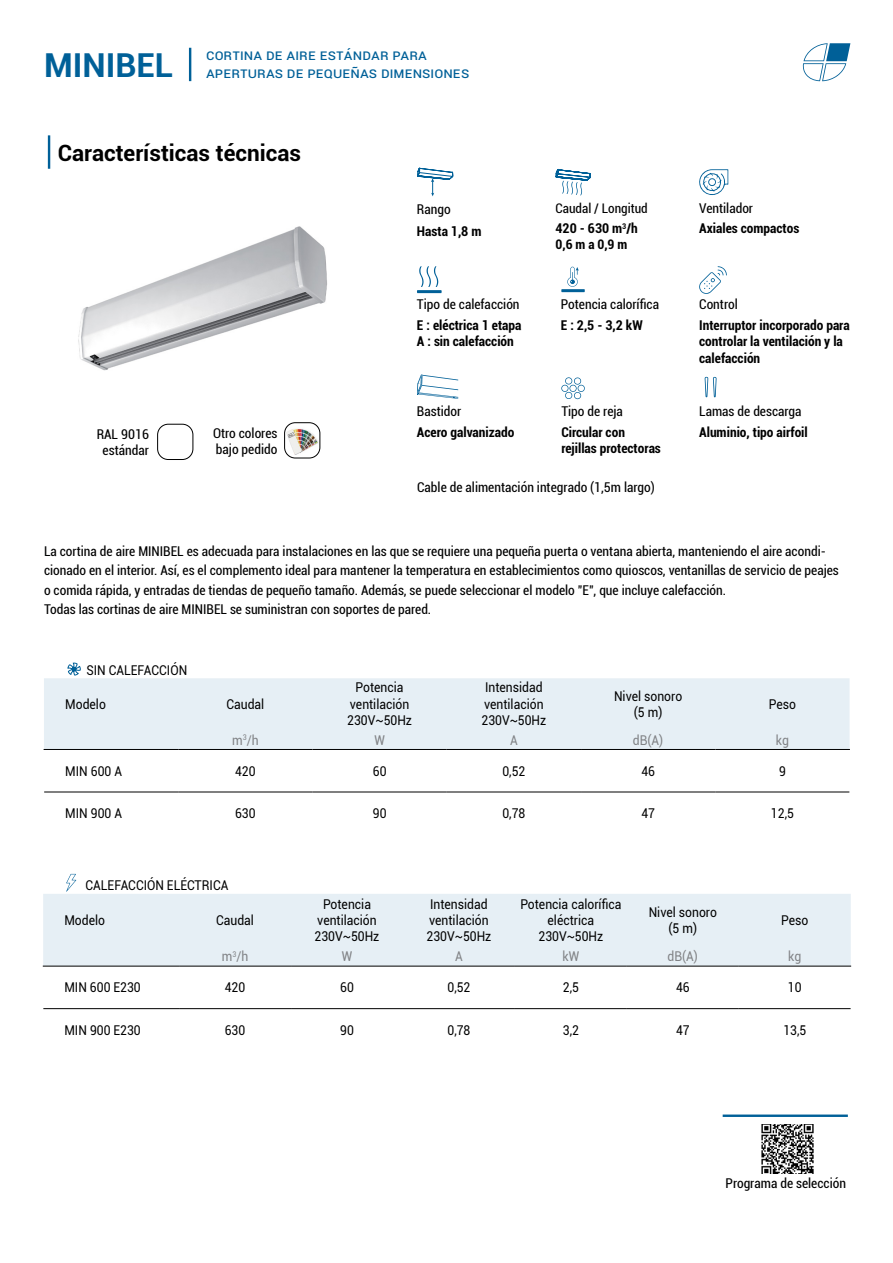
<style>
.page{position:relative;width:893px;height:1263px;background:#fff}
.page>*{position:absolute;margin:0;border:0;box-sizing:border-box;transform-origin:0 0}
.t1{font:700 33px "Roboto";color:#006098}
.t2{font:700 22.5px "Roboto";color:#000}
.t3{font:15px/18px "Roboto";color:#006098}
.t4{font:condensed 13.5px/19.5px "Roboto";color:#000101}
.t5{font:13.5px/16.2px "Roboto";color:#000;text-align:center;scale:.9 1}
.t6{font:700 condensed 13.5px/16.2px "Roboto";color:#000}
.t7{font:condensed 13.5px/16.2px "Roboto";color:#000;text-align:center}
.t8{font:13.5px "Roboto";color:#808285;scale:.9 1}
.t9{font:condensed 13.2px "Roboto";color:#000}
.t10{font:700 condensed 13.2px "Roboto";color:#000}
</style>
<div class="page">
<svg style="left:803px;top:43px;width:47px;height:38px"></svg>
<div style="left:157px;top:424px;width:36px;height:36px;border:1px solid #000;border-radius:11px"></div>
<img style="left:285px;top:424px;width:35px;height:32px">
<div style="left:284px;top:422px;width:36px;height:36px;border:1px solid #000;border-radius:11px"></div>
<hr style="left:48px;top:135px;width:2px;height:34px;background:#006098">
<img style="left:78px;top:226px;width:249px;height:145px">
<div style="left:44px;top:678px;width:806px;height:71px;background:#e6eff5"></div>
<svg style="left:44px;top:791px;width:806px;height:2px"></svg>
<hr style="left:44px;top:749px;width:134px;height:1px;background:#000">
<hr style="left:178px;top:749px;width:134px;height:1px;background:#000">
<hr style="left:312px;top:749px;width:135px;height:1px;background:#000">
<hr style="left:447px;top:749px;width:134px;height:1px;background:#000">
<hr style="left:581px;top:749px;width:134px;height:1px;background:#000">
<hr style="left:715px;top:749px;width:135px;height:1px;background:#000">
<hr style="left:44px;top:792px;width:134px;height:1px;background:#000">
<hr style="left:178px;top:792px;width:134px;height:1px;background:#000">
<hr style="left:312px;top:792px;width:135px;height:1px;background:#000">
<hr style="left:447px;top:792px;width:134px;height:1px;background:#000">
<hr style="left:581px;top:792px;width:134px;height:1px;background:#000">
<hr style="left:715px;top:792px;width:134px;height:1px;background:#000">
<div style="left:43px;top:894px;width:808px;height:72px;background:#e6eff5"></div>
<svg style="left:43px;top:1009px;width:808px;height:1px"></svg>
<hr style="left:43px;top:966px;width:136px;height:1px;background:#000">
<hr style="left:179px;top:966px;width:112px;height:1px;background:#000">
<hr style="left:291px;top:966px;width:112px;height:1px;background:#000">
<hr style="left:403px;top:966px;width:112px;height:1px;background:#000">
<hr style="left:515px;top:966px;width:112px;height:1px;background:#000">
<hr style="left:627px;top:966px;width:112px;height:1px;background:#000">
<hr style="left:739px;top:966px;width:112px;height:1px;background:#000">
<hr style="left:43px;top:1008px;width:136px;height:1px;background:#000">
<hr style="left:179px;top:1008px;width:112px;height:1px;background:#000">
<hr style="left:291px;top:1008px;width:112px;height:1px;background:#000">
<hr style="left:403px;top:1008px;width:112px;height:1px;background:#000">
<hr style="left:515px;top:1008px;width:112px;height:1px;background:#000">
<hr style="left:627px;top:1008px;width:112px;height:1px;background:#000">
<hr style="left:739px;top:1008px;width:112px;height:1px;background:#000">
<svg style="left:417px;top:167px;width:37px;height:29px"></svg>
<svg style="left:67px;top:662px;width:14px;height:14px"></svg>
<hr style="left:189px;top:48px;width:2px;height:33px;background:#006098">
<hr style="left:723px;top:1114px;width:125px;height:3px;background:#006098">
<img style="left:761px;top:1125px;width:53px;height:49px">
<svg style="left:66px;top:874px;width:10px;height:18px"></svg>
<svg style="left:417px;top:266px;width:25px;height:27px"></svg>
<svg style="left:561px;top:267px;width:24px;height:25px"></svg>
<svg style="left:561px;top:377px;width:24px;height:22px"></svg>
<svg style="left:699px;top:266px;width:28px;height:28px"></svg>
<svg style="left:555px;top:169px;width:36px;height:26px"></svg>
<svg style="left:705px;top:377px;width:12px;height:20px"></svg>
<svg style="left:699px;top:169px;width:29px;height:26px"></svg>
<svg style="left:417px;top:374px;width:41px;height:25px"></svg>
<h1 class="t1" style="left:44px;top:42px;width:131px">MINIBEL</h1>
<p class="t3" style="left:206px;top:45px;width:265px">cortina de aire estándar para aperturas de pequeñas dimensiones</p>
<h2 class="t2" style="left:58px;top:137px;width:245px">Características técnicas</h2>
<p class="t7" style="left:97px;top:425px;width:54px">RAL 9016 estándar</p>
<p class="t7" style="left:213px;top:425px;width:66px;text-align:left">Otro colores bajo pedido</p>
<p class="t7" style="left:417px;top:200px;width:35px">Rango</p>
<p class="t6" style="left:417px;top:223px;width:66px">Hasta 1,8 m</p>
<p class="t9" style="left:555px;top:199px;width:94px">Caudal / Longitud</p>
<p class="t6" style="left:555px;top:220px;width:84px">420 - 630 m<sup>3</sup>/h</p>
<p class="t10" style="left:555px;top:235px;width:73px">0,6 m a 0,9 m</p>
<p class="t7" style="left:417px;top:296px;width:104px">Tipo de calefacción</p>
<p class="t7" style="left:561px;top:296px;width:100px">Potencia calorífica</p>
<p class="t6" style="left:417px;top:317px;width:106px">E : eléctrica 1 etapa<br>A : sin calefacción</p>
<p class="t6" style="left:561px;top:317px;width:83px">E : 2,5 - 3,2 kW</p>
<p class="t7" style="left:417px;top:402px;width:46px">Bastidor</p>
<p class="t6" style="left:417px;top:423px;width:99px">Acero galvanizado</p>
<p class="t7" style="left:561px;top:402px;width:63px">Tipo de reja</p>
<p class="t6" style="left:561px;top:423px;width:101px">Circular con rejillas protectoras</p>
<p class="t7" style="left:417px;top:479px;width:239px">Cable de alimentación integrado (1,5m largo)</p>
<p class="t7" style="left:699px;top:200px;width:55px">Ventilador</p>
<p class="t6" style="left:699px;top:220px;width:102px">Axiales compactos</p>
<p class="t7" style="left:699px;top:296px;width:40px">Control</p>
<p class="t6" style="left:699px;top:317px;width:152px">Interruptor incorporado para controlar la ventilación y la calefacción</p>
<p class="t7" style="left:699px;top:402px;width:104px">Lamas de descarga</p>
<p class="t6" style="left:699px;top:423px;width:110px">Aluminio, tipo airfoil</p>
<p class="t4" style="left:44px;top:541px;width:796px">La cortina de aire MINIBEL es adecuada para instalaciones en las que se requiere una pequeña puerta o ventana abierta, manteniendo el aire acondi&shy;cionado en el interior. Así, es el complemento ideal para mantener la temperatura en establecimientos como quioscos, ventanillas de servicio de peajes o comida rápida, y entradas de tiendas de pequeño tamaño. Además, se puede seleccionar el modelo "E", que incluye calefacción.<br>Todas las cortinas de aire MINIBEL se suministran con soportes de pared.</p>
<p class="t5" style="left:86px;top:661px;width:114px">SIN CALEFACCIÓN</p>
<p class="t5" style="left:65px;top:695px;width:47px">Modelo</p>
<p class="t5" style="left:226px;top:695px;width:44px">Caudal</p>
<p class="t5" style="left:347px;top:679px;width:73px">Potencia ventilación<br>230V~50Hz</p>
<p class="t5" style="left:481px;top:679px;width:73px;text-align:left">Intensidad ventilación<br>230V~50Hz</p>
<p class="t5" style="left:614px;top:687px;width:77px">Nivel sonoro (5 m)</p>
<p class="t5" style="left:769px;top:695px;width:32px">Peso</p>
<p class="t8" style="left:232px;top:730px;width:31px">m<sup>3</sup>/h</p>
<p class="t8" style="left:374px;top:730px;width:13px">W</p>
<p class="t8" style="left:510px;top:730px;width:10px">A</p>
<p class="t8" style="left:633px;top:730px;width:35px">dB(A)</p>
<p class="t8" style="left:776px;top:730px;width:16px">kg</p>
<p class="t5" style="left:65px;top:762px;width:65px">MIN 600 A</p>
<p class="t5" style="left:235px;top:762px;width:24px">420</p>
<p class="t5" style="left:373px;top:762px;width:17px">60</p>
<p class="t5" style="left:502px;top:762px;width:27px">0,52</p>
<p class="t5" style="left:641px;top:762px;width:17px">46</p>
<p class="t5" style="left:779px;top:762px;width:9px">9</p>
<p class="t5" style="left:65px;top:805px;width:65px">MIN 900 A</p>
<p class="t5" style="left:235px;top:805px;width:24px">630</p>
<p class="t5" style="left:373px;top:805px;width:17px">90</p>
<p class="t5" style="left:502px;top:805px;width:27px">0,78</p>
<p class="t5" style="left:641px;top:805px;width:17px">47</p>
<p class="t5" style="left:771px;top:805px;width:27px">12,5</p>
<p class="t5" style="left:86px;top:877px;width:160px">CALEFACCIÓN ELÉCTRICA</p>
<p class="t5" style="left:64px;top:911px;width:47px">Modelo</p>
<p class="t5" style="left:216px;top:911px;width:44px">Caudal</p>
<p class="t5" style="left:315px;top:895px;width:73px">Potencia ventilación<br>230V~50Hz</p>
<p class="t5" style="left:427px;top:895px;width:73px;text-align:left">Intensidad ventilación<br>230V~50Hz</p>
<p class="t5" style="left:520px;top:895px;width:114px">Potencia calorífica eléctrica<br>230V~50Hz</p>
<p class="t5" style="left:649px;top:903px;width:77px">Nivel sonoro (5 m)</p>
<p class="t5" style="left:781px;top:911px;width:32px">Peso</p>
<p class="t8" style="left:222px;top:947px;width:31px">m<sup>3</sup>/h</p>
<p class="t8" style="left:342px;top:947px;width:13px">W</p>
<p class="t8" style="left:455px;top:947px;width:10px">A</p>
<p class="t8" style="left:563px;top:947px;width:20px">kW</p>
<p class="t8" style="left:668px;top:947px;width:35px">dB(A)</p>
<p class="t8" style="left:788px;top:947px;width:16px">kg</p>
<p class="t5" style="left:64px;top:979px;width:86px">MIN 600 E230</p>
<p class="t5" style="left:225px;top:979px;width:24px">420</p>
<p class="t5" style="left:340px;top:979px;width:17px">60</p>
<p class="t5" style="left:447px;top:979px;width:27px">0,52</p>
<p class="t5" style="left:563px;top:979px;width:19px">2,5</p>
<p class="t5" style="left:676px;top:979px;width:17px">46</p>
<p class="t5" style="left:788px;top:979px;width:17px">10</p>
<p class="t5" style="left:64px;top:1022px;width:86px">MIN 900 E230</p>
<p class="t5" style="left:225px;top:1022px;width:24px">630</p>
<p class="t5" style="left:340px;top:1022px;width:17px">90</p>
<p class="t5" style="left:447px;top:1022px;width:27px">0,78</p>
<p class="t5" style="left:563px;top:1022px;width:19px">3,2</p>
<p class="t5" style="left:676px;top:1022px;width:17px">47</p>
<p class="t5" style="left:783px;top:1022px;width:27px">13,5</p>
<p class="t7" style="left:725px;top:1175px;width:122px">Programa de selección</p>
</div>
